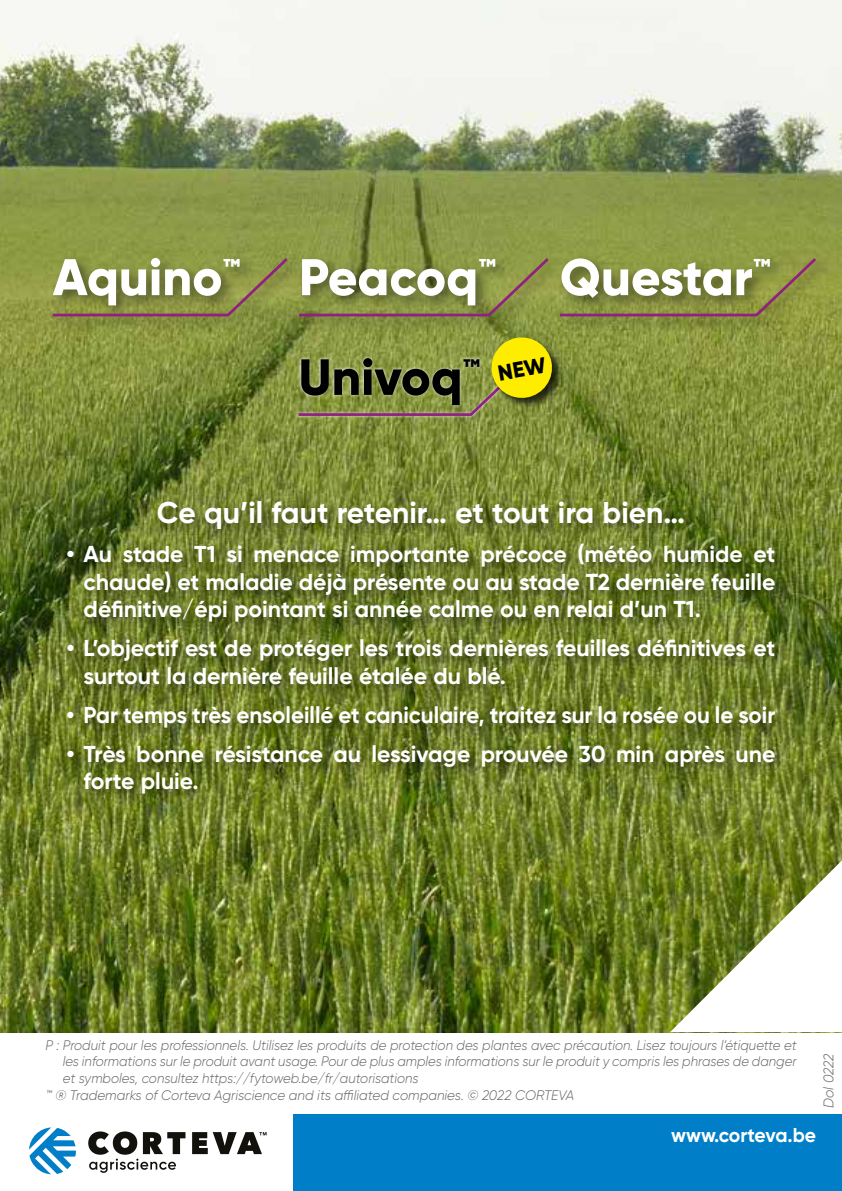
<style>
.page{position:relative;width:842px;height:1191px;background:#fff}
.page>*{position:absolute;margin:0;border:0;box-sizing:border-box;transform-origin:0 0}
.t1{font:800 51.4px "Gilroy";color:#fff}
.t2{font:800 50.8px "Gilroy";color:#000}
.t3{font:700 30px "Gilroy";color:#fff}
.t4{font:700 23px/27.6px "Gilroy";color:#fff}
.t5{font:700 20px "Gilroy";color:#fff}
.t6{font:italic 300 14px "Gilroy";letter-spacing:-.01em;color:#646363}
.t7{font:italic 300 13.8px "Gilroy";color:#646363;scale:.95 1}
.t8{font:italic 300 13.8px "Gilroy";color:#646363}
</style>
<div class="page">
<img style="left:0;top:0;width:842px;height:1032px">
<svg style="left:670px;top:860px;width:172px;height:172px"></svg>
<div style="left:63px;top:496px;width:728px;height:314px;background:#000;opacity:.5"></div>
<svg style="left:29px;top:1127px;width:47px;height:47px"></svg>
<svg style="left:192px;top:1132px;width:75px;height:22px"></svg>
<svg style="left:88px;top:1131px;width:97px;height:41px"></svg>
<div style="left:294px;top:1114px;width:548px;height:77px;background:#007fc8"></div>
<div style="left:49px;top:253px;width:254px;height:80px;background:#000;opacity:.5"></div>
<div style="left:295px;top:254px;width:269px;height:79px;background:#000;opacity:.5"></div>
<div style="left:556px;top:253px;width:276px;height:80px;background:#000;opacity:.5"></div>
<svg style="left:50px;top:255px;width:769px;height:63px;background:#828541"></svg>
<div style="left:295px;top:354px;width:238px;height:65px;background:#fff;opacity:.75"></div>
<div style="left:491px;top:337px;width:73px;height:73px;background:#000;opacity:.75"></div>
<svg style="left:296px;top:335px;width:258px;height:82px;background:#a3a74e"></svg>
<h1 class="t1" style="left:53px;top:245px;width:720px">Aquino<sup>™</sup> Peacoq<sup>™</sup> Questar<sup>™</sup></h1>
<h2 class="t2" style="left:298px;top:345px;width:184px">Univoq<sup>™</sup></h2>
<h3 class="t3" style="left:157px;top:494px;width:530px">Ce qu’il faut retenir… et tout ira bien…</h3>
<p class="t4" style="left:84px;top:540px;width:693px;text-align:justify;text-indent:-17px">• Au stade T1 si menace importante précoce (météo humide et chaude) et maladie déjà présente ou au stade T2 dernière feuille définitive/épi pointant si année calme ou en relai d’un T1.</p>
<p class="t4" style="left:84px;top:634px;width:693px;text-indent:-17px">• L’objectif est de protéger les trois dernières feuilles définitives et surtout la dernière feuille étalée du blé.</p>
<p class="t4" style="left:67px;top:701px;width:710px">• Par temps très ensoleillé et caniculaire, traitez sur la rosée ou le soir</p>
<p class="t4" style="left:84px;top:739px;width:693px;text-indent:-17px">• Très bonne résistance au lessivage prouvée 30 min après une forte pluie.</p>
<p class="t7" style="left:45px;top:1036px;width:792px">P : Produit pour les professionnels. Utilisez les produits de protection des plantes avec précaution. Lisez toujours l’étiquette et</p>
<p class="t7" style="left:63px;top:1053px;width:774px">les informations sur le produit avant usage. Pour de plus amples informations sur le produit y compris les phrases de danger</p>
<p class="t7" style="left:63px;top:1069px;width:376px">et symboles, consultez https://fytoweb.be/fr/autorisations</p>
<p class="t8" style="left:45px;top:1086px;width:530px">™ ® Trademarks of Corteva Agriscience and its affiliated companies. © 2022 CORTEVA</p>
<p class="t5" style="left:671px;top:1122px;width:146px">www.corteva.be</p>
<p class="t6" style="left:820px;top:1108px;width:56px;rotate:-90deg">Dol 0222</p>
</div>
